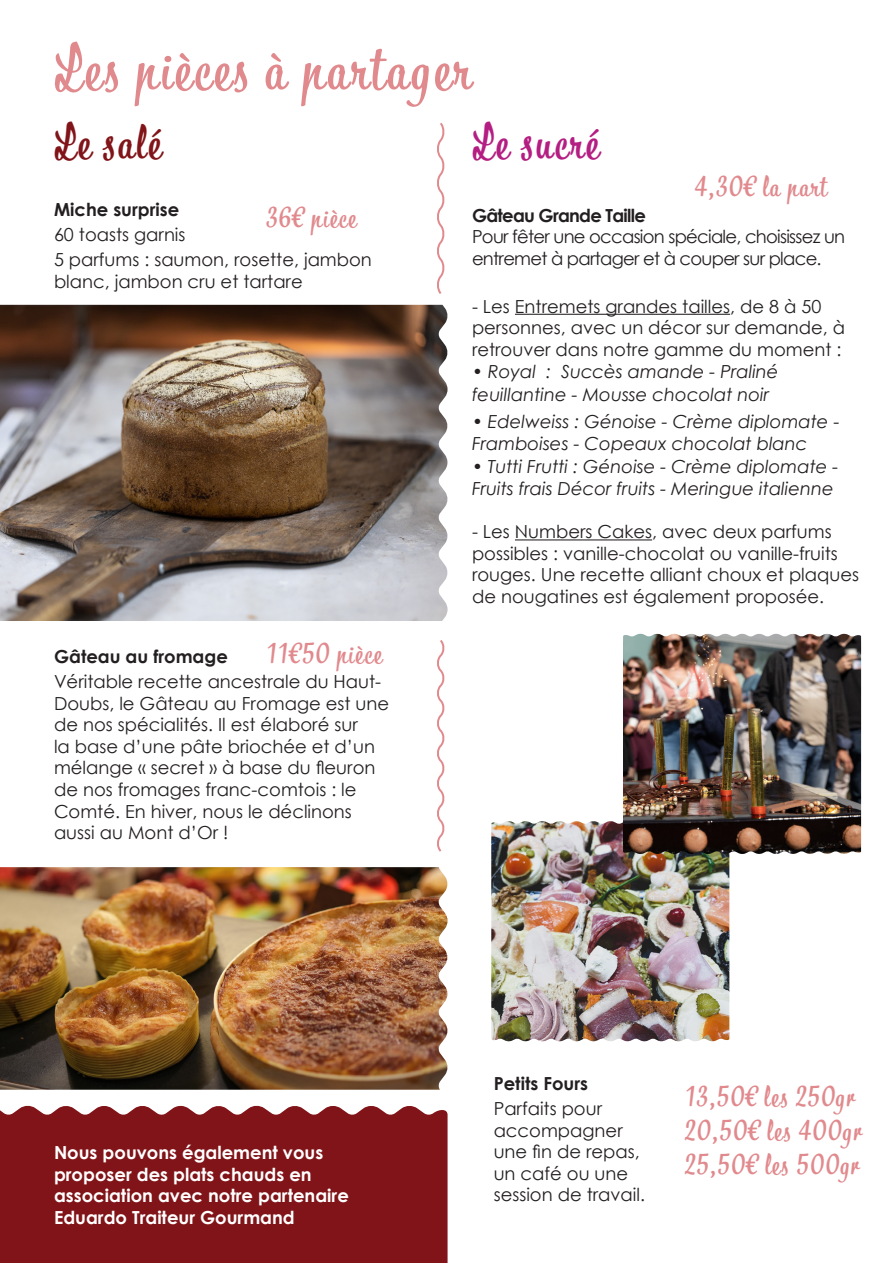
<style>
.page{position:relative;width:893px;height:1263px;background:#fff}
.page>*{position:absolute;margin:0;border:0;box-sizing:border-box;transform-origin:0 0}
.t1{font:60px "Bistro Script";letter-spacing:.05em;color:#e18a8e}
.t2{font:46.5px "Bistro Script";letter-spacing:.05em;color:#b41e82}
.t3{font:46.5px "Bistro Script";letter-spacing:.05em;color:#811418}
.t4{font:28.5px "Bistro Script";letter-spacing:.05em;color:#e18a8e}
.t5{font:18px/21.6px "Century Gothic";color:#231f20}
.t6{font:italic 18px/22.5px "Century Gothic";color:#231f20}
.t7{font:700 18px/21.6px "Century Gothic";color:#fff}
.t8{font:18px/21.6px "Century Gothic";letter-spacing:-.04em;color:#231f20}
.t9{font:700 18px "Century Gothic";color:#231f20}
.t10{font:700 18px "Century Gothic";letter-spacing:-.04em;color:#231f20}
</style>
<div class="page">
<svg style="left:437px;top:122px;width:8px;height:172px"></svg>
<hr style="left:515px;top:314px;width:215px;height:1px;background:#231f20">
<hr style="left:515px;top:539px;width:137px;height:1px;background:#231f20">
<img style="left:0;top:305px;width:448px;height:316px">
<svg style="left:437px;top:640px;width:8px;height:212px"></svg>
<img style="left:0;top:867px;width:448px;height:223px">
<div style="left:0;top:1105px;width:448px;height:158px;background:#811418"></div>
<img style="left:491px;top:821px;width:238px;height:220px">
<img style="left:623px;top:633px;width:238px;height:221px">
<p class="t1" style="left:54px;top:31px;width:417px">Les pièces à partager</p>
<p class="t3" style="left:54px;top:113px;width:108px">Le salé</p>
<p class="t2" style="left:472px;top:113px;width:128px">Le sucré</p>
<p class="t9" style="left:54px;top:196px;width:127px">Miche surprise</p>
<p class="t5" style="left:54px;top:224px;width:133px">60 toasts garnis</p>
<p class="t5" style="left:54px;top:249px;width:319px">5 parfums : saumon, rosette, jambon blanc, jambon cru et tartare</p>
<p class="t4" style="left:694px;top:169px;width:134px">4,30€ la part</p>
<p class="t4" style="left:266px;top:199px;width:92px">36€ pièce</p>
<p class="t10" style="left:472px;top:202px;width:175px">Gâteau Grande Taille</p>
<p class="t8" style="left:472px;top:226px;width:375px">Pour fêter une occasion spéciale, choisissez un entremet à partager et à couper sur place.</p>
<p class="t5" style="left:472px;top:295px;width:374px">- Les Entremets grandes tailles, de 8 à 50 personnes, avec un décor sur demande, à retrouver dans notre gamme du moment :</p>
<p class="t6" style="left:472px;top:360px;width:308px">• Royal : Succès amande - Praliné feuillantine - Mousse chocolat noir</p>
<p class="t6" style="left:472px;top:409px;width:369px">• Edelweiss : Génoise - Crème diplomate -<br>Framboises - Copeaux chocolat blanc</p>
<p class="t6" style="left:472px;top:454px;width:368px">• Tutti Frutti : Génoise - Crème diplomate -<br>Fruits frais Décor fruits - Meringue italienne</p>
<p class="t5" style="left:472px;top:521px;width:389px">- Les Numbers Cakes, avec deux parfums possibles : vanille-chocolat ou vanille-fruits rouges. Une recette alliant choux et plaques de nougatines est également proposée.</p>
<p class="t4" style="left:266px;top:636px;width:117px">11€50 pièce</p>
<p class="t9" style="left:54px;top:643px;width:175px">Gâteau au fromage</p>
<p class="t5" style="left:54px;top:670px;width:337px">Véritable recette ancestrale du Haut-Doubs, le Gâteau au Fromage est une de nos spécialités. Il est élaboré sur<br>la base d’une pâte briochée et d’un mélange « secret » à base du fleuron de nos fromages franc-comtois : le Comté. En hiver, nous le déclinons aussi au Mont d’Or !</p>
<p class="t7" style="left:54px;top:1141px;width:296px">Nous pouvons également vous proposer des plats chauds en association avec notre partenaire<br>Eduardo Traiteur Gourmand</p>
<p class="t9" style="left:494px;top:1070px;width:96px">Petits Fours</p>
<p class="t5" style="left:494px;top:1097px;width:153px">Parfaits pour accompagner une fin de repas, un café ou une session de travail.</p>
<p class="t4" style="left:685px;top:1078px;width:171px">13,50€ les 250gr</p>
<p class="t4" style="left:685px;top:1113px;width:178px">20,50€ les 400gr</p>
<p class="t4" style="left:685px;top:1147px;width:175px">25,50€ les 500gr</p>
</div>
